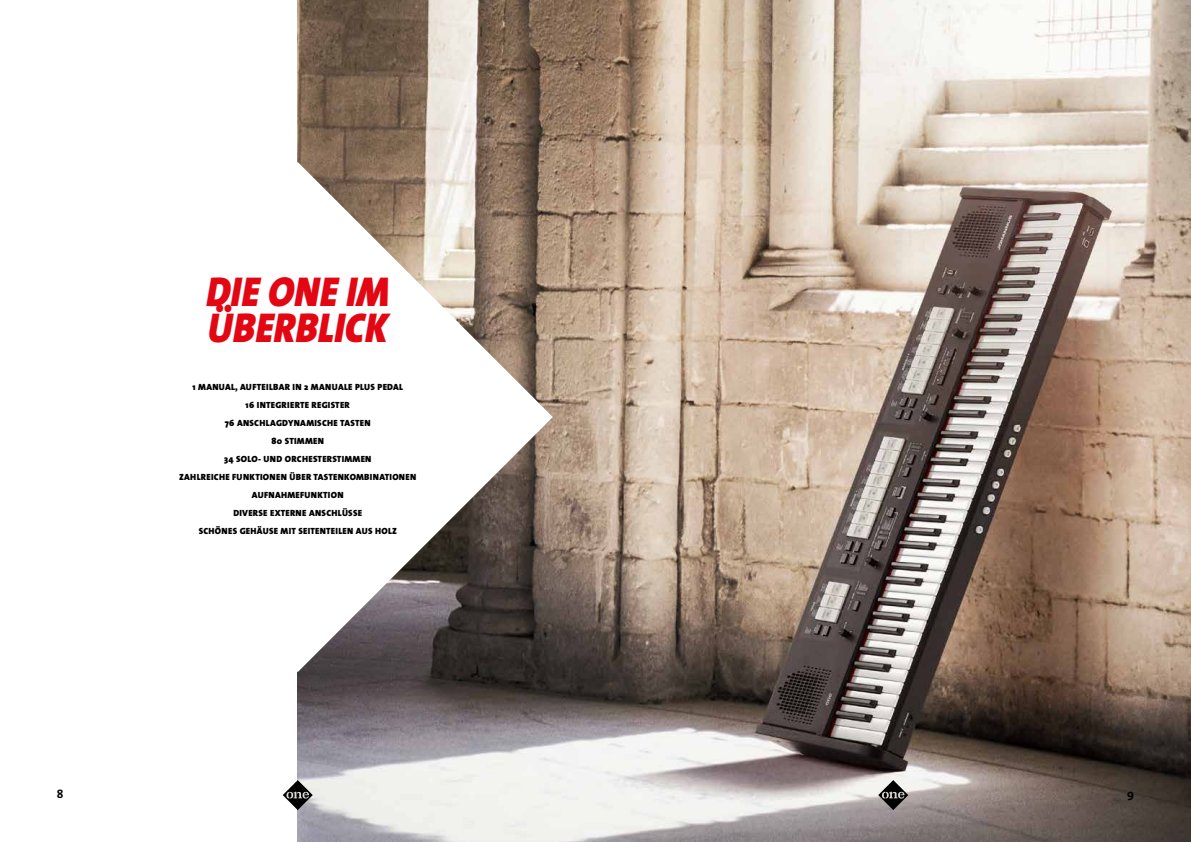
<style>
.page{position:relative;width:1191px;height:842px;background:#fff}
.page>*{position:absolute;margin:0;border:0;box-sizing:border-box;transform-origin:0 0}
.t1{font:italic 900 42px/36px "The Sans";color:#e30613;scale:.91 1}
.t2{font:700 12px "The Sans";color:#000}
.t3{font:900 9px/18px "The Sans";letter-spacing:.03em;color:#000;text-align:center}
</style>
<div class="page">
<img style="left:298px;top:0;width:893px;height:842px">
<svg style="left:297px;top:162px;width:256px;height:510px"></svg>
<svg style="left:878px;top:780px;width:30px;height:30px"></svg>
<svg style="left:283px;top:780px;width:30px;height:30px"></svg>
<h1 class="t1" style="left:206px;top:273px;width:203px">DIE ONE IM<br>ÜBERBLICK</h1>
<p class="t3" style="left:179px;top:378px;width:239px">1 MANUAL, AUFTEILBAR IN 2 MANUALE PLUS PEDAL<br>16 INTEGRIERTE REGISTER<br>76 ANSCHLAGDYNAMISCHE TASTEN<br>80 STIMMEN<br>34 SOLO- UND ORCHESTERSTIMMEN<br>ZAHLREICHE FUNKTIONEN ÜBER TASTENKOMBINATIONEN<br>AUFNAHMEFUNKTION<br>DIVERSE EXTERNE ANSCHLÜSSE<br>SCHÖNES GEHÄUSE MIT SEITENTEILEN AUS HOLZ</p>
<h2 class="t2" style="left:57px;top:784px;width:8px">8</h2>
<h2 class="t2" style="left:1127px;top:784px;width:8px">9</h2>
</div>
